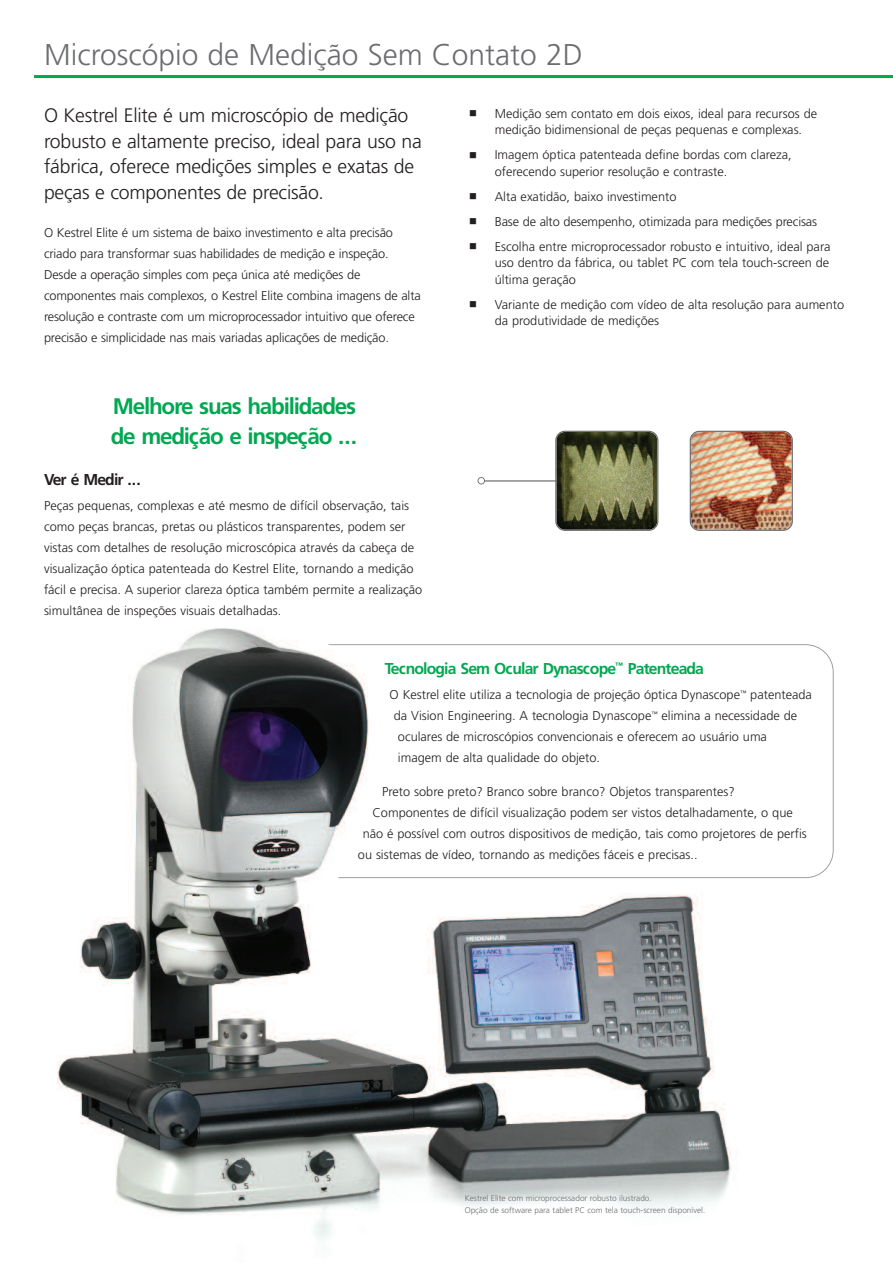
<style>
.page{position:relative;width:893px;height:1263px;background:#fff}
.page>*{position:absolute;margin:0;border:0;box-sizing:border-box;transform-origin:0 0}
.t1{font:300 30px "Frutiger";color:#6c6d70}
.t2{font:700 22.5px/30px "Frutiger";letter-spacing:-.055em;color:#00a851}
.t3{font:300 19.5px/25.5px "Frutiger";letter-spacing:-.01em;color:#231f20}
.t4{font:700 15.75px "Frutiger";letter-spacing:-.055em;color:#00a851}
.t5{font:700 15.75px "Frutiger";letter-spacing:-.055em;color:#231f20}
.t6{font:300 12.75px/21px "Frutiger";color:#231f20}
.t7{font:300 8.25px/12px "Frutiger";color:#6c6d70}
</style>
<div class="page">
<img style="left:56px;top:628px;width:730px;height:622px">
<hr style="left:34px;top:75px;width:859px;height:3px;background:#00a851">
<hr style="left:483px;top:480px;width:92px;height:1px;background:#6c6d70">
<svg style="left:555px;top:431px;width:103px;height:100px"></svg>
<img style="left:690px;top:431px;width:103px;height:100px">
<svg style="left:477px;top:477px;width:8px;height:7px"></svg>
<h1 class="t1" style="left:44px;top:42px;width:540px">Microscópio de Medição Sem Contato 2D</h1>
<p class="t6" style="left:495px;top:106px;width:324px;line-height:16.5px;text-indent:-25px">■ Medição sem contato em dois eixos, ideal para recursos de medição bidimensional de peças pequenas e complexas.</p>
<p class="t6" style="left:495px;top:147px;width:298px;line-height:16.5px;text-indent:-25px">■ Imagem óptica patenteada define bordas com clareza, oferecendo superior resolução e contraste.</p>
<p class="t6" style="left:469px;top:187px;width:209px">■ Alta exatidão, baixo investimento</p>
<p class="t6" style="left:469px;top:212px;width:349px">■ Base de alto desempenho, otimizada para medições precisas</p>
<p class="t6" style="left:495px;top:239px;width:337px;line-height:16.5px;text-align:justify;text-indent:-25px">■ Escolha entre microprocessador robusto e intuitivo, ideal para uso dentro da fábrica, ou tablet PC com tela touch-screen de última geração</p>
<p class="t6" style="left:495px;top:297px;width:351px;line-height:16.5px;text-indent:-25px">■ Variante de medição com vídeo de alta resolução para aumento da produtividade de medições</p>
<h3 class="t3" style="left:44px;top:104px;width:379px">O Kestrel Elite é um microscópio de medição robusto e altamente preciso, ideal para uso na fábrica, oferece medições simples e exatas de peças e componentes de precisão.</h3>
<p class="t6" style="left:44px;top:223px;width:378px">O Kestrel Elite é um sistema de baixo investimento e alta precisão criado para transformar suas habilidades de medição e inspeção.<br>Desde a operação simples com peça única até medições de componentes mais complexos, o Kestrel Elite combina imagens de alta resolução e contraste com um microprocessador intuitivo que oferece precisão e simplicidade nas mais variadas aplicações de medição.</p>
<h2 class="t2" style="left:111px;top:393px;width:248px">Melhore suas habilidades de medição e inspeção ...</h2>
<p class="t5" style="left:44px;top:473px;width:98px">Ver é Medir ...</p>
<p class="t6" style="left:44px;top:496px;width:380px">Peças pequenas, complexas e até mesmo de difícil observação, tais como peças brancas, pretas ou plásticos transparentes, podem ser vistas com detalhes de resolução microscópica através da cabeça de visualização óptica patenteada do Kestrel Elite, tornando a medição fácil e precisa. A superior clareza óptica também permite a realização simultânea de inspeções visuais detalhadas.</p>
<p class="t4" style="left:385px;top:662px;width:321px">Tecnologia Sem Ocular Dynascope<sup>™</sup> Patenteada</p>
<p class="t6" style="left:390px;top:685px;width:424px">O Kestrel elite utiliza a tecnologia de projeção óptica Dynascope<sup>™</sup> patenteada</p>
<p class="t6" style="left:394px;top:706px;width:405px">da Vision Engineering. A tecnologia Dynascope<sup>™</sup> elimina a necessidade de</p>
<p class="t6" style="left:398px;top:727px;width:371px">oculares de microscópios convencionais e oferecem ao usuário uma</p>
<p class="t6" style="left:398px;top:748px;width:204px">imagem de alta qualidade do objeto.</p>
<p class="t6" style="left:382px;top:782px;width:354px">Preto sobre preto? Branco sobre branco? Objetos transparentes?</p>
<p class="t6" style="left:372px;top:803px;width:422px">Componentes de difícil visualização podem ser vistos detalhadamente, o que</p>
<p class="t6" style="left:363px;top:824px;width:446px">não é possível com outros dispositivos de medição, tais como projetores de perfis</p>
<p class="t6" style="left:358px;top:845px;width:341px">ou sistemas de vídeo, tornando as medições fáceis e precisas..</p>
<p class="t7" style="left:465px;top:1192px;width:242px">Kestrel Elite com microprocessador robusto ilustrado.<br>Opção de software para tablet PC com tela touch-screen disponível.</p>
</div>
